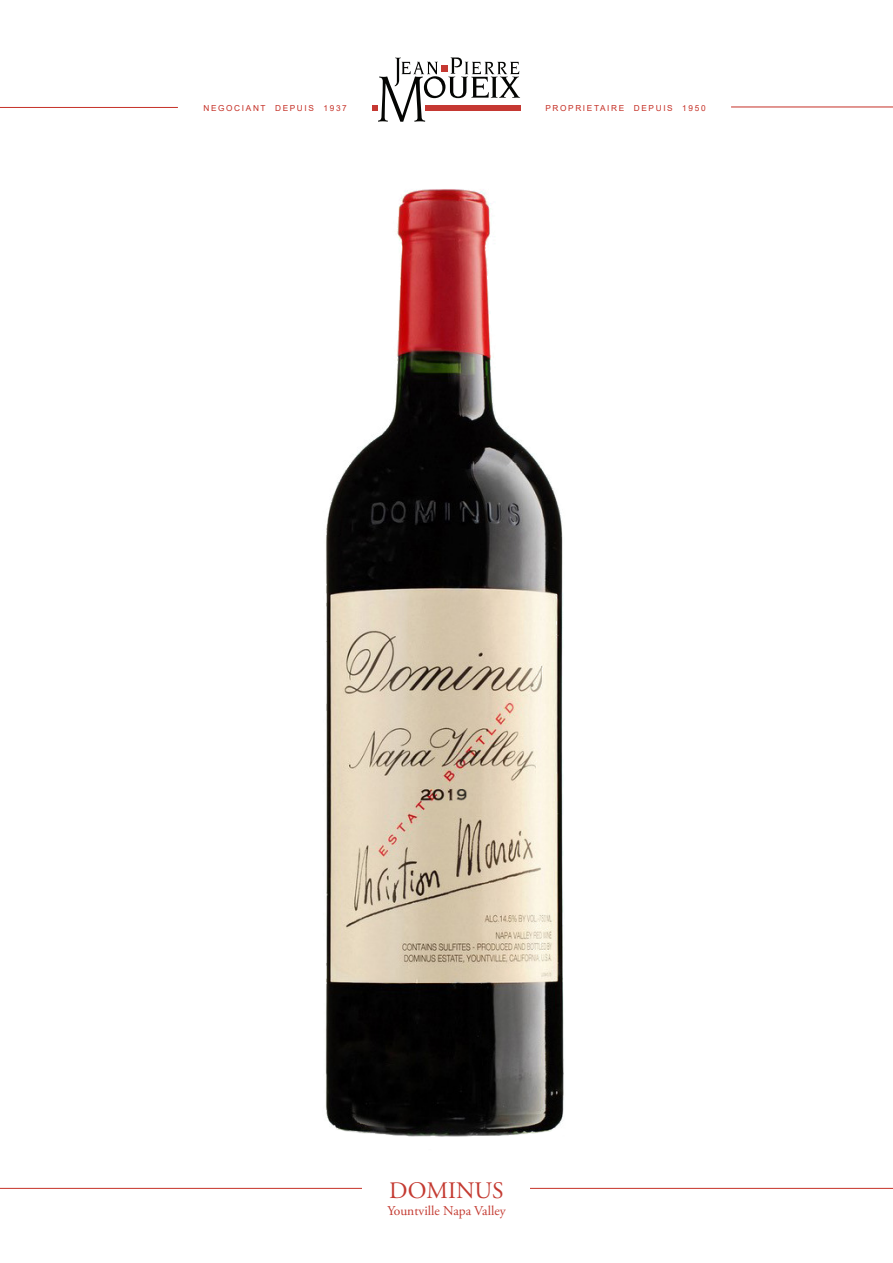
<style>
.page{position:relative;width:893px;height:1263px;background:#fff}
.page>*{position:absolute;margin:0;border:0;box-sizing:border-box;transform-origin:0 0}
.t1{font:23.7px "Adobe Garamond Pro";color:#c43a31}
.t2{font:13.5px "Adobe Garamond Pro";color:#c43a31}
.t3{font:8.25px "Arial";letter-spacing:.2em;color:#c53026}
</style>
<div class="page">
<hr style="left:0;top:1188px;width:893px;height:1px;background:#c53026">
<hr style="left:731px;top:107px;width:162px;height:1px;background:#c53026">
<hr style="left:0;top:107px;width:178px;height:1px;background:#c53026">
<svg style="left:373px;top:58px;width:147px;height:64px"></svg>
<div style="left:425px;top:105px;width:95px;height:5px;background:#c53832"></div>
<div style="left:363px;top:1181px;width:167px;height:62px;background:#fff"></div>
<img style="left:325px;top:189px;width:239px;height:948px">
<p class="t3" style="left:203px;top:102px;width:145px">NEGOCIANT DEPUIS 1937</p>
<p class="t3" style="left:545px;top:102px;width:162px">PROPRIETAIRE DEPUIS 1950</p>
<p class="t1" style="left:389px;top:1176px;width:116px">DOMINUS</p>
<p class="t2" style="left:387px;top:1202px;width:120px">Yountville Napa Valley</p>
</div>
